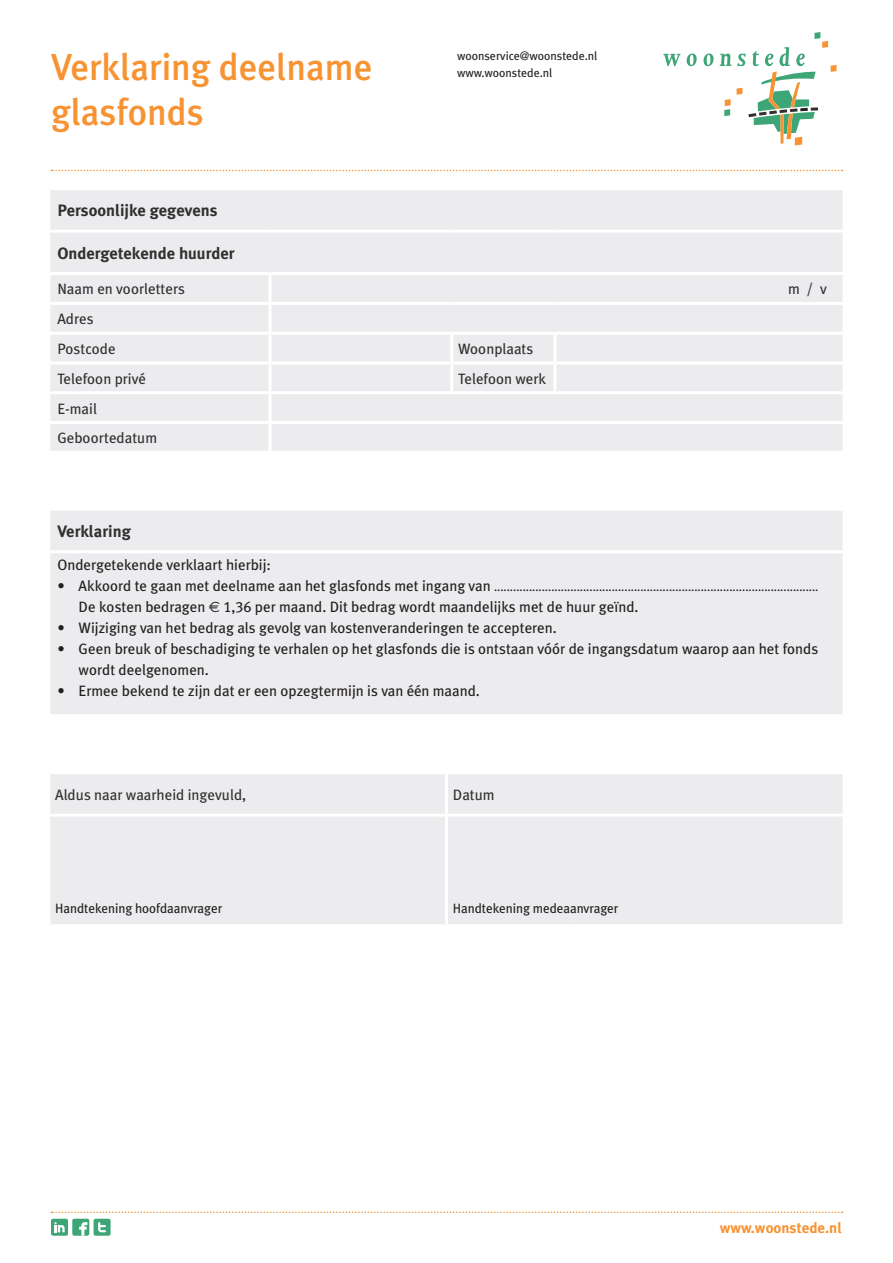
<style>
.page{position:relative;width:893px;height:1263px;background:#fff}
.page>*{position:absolute;margin:0;border:0;box-sizing:border-box;transform-origin:0 0}
.t1{font:500 37.5px/45px "Meta Plus Lining";color:#f79332}
.t2{font:700 16.5px "Meta Plus Lining";color:#312f30}
.t3{font:15px/21px "Meta Plus Lining";color:#231f20}
.t4{font:15px/29.7px "Meta Plus Lining";color:#312f30}
.t5{font:700 15px "Meta Plus Lining";color:#f79332}
.t6{font:13.5px "Meta Plus Lining";letter-spacing:-.005em;color:#231f20}
.t7{font:12px/16.5px "Meta Plus Lining";letter-spacing:-.005em;color:#231f20}
.s1{font-size:15px}
.s2{font-family:"Euro Sans"}
</style>
<div class="page">
<svg style="left:663px;top:54px;width:17px;height:12px"></svg>
<svg style="left:687px;top:54px;width:10px;height:12px"></svg>
<svg style="left:703px;top:54px;width:11px;height:12px"></svg>
<svg style="left:720px;top:54px;width:11px;height:12px"></svg>
<svg style="left:724px;top:99px;width:7px;height:17px"></svg>
<svg style="left:737px;top:32px;width:99px;height:113px"></svg>
<div style="left:94px;top:1219px;width:17px;height:17px;background:#3da576;border-radius:2px"></div>
<svg style="left:98px;top:1222px;width:8px;height:10px"></svg>
<div style="left:72px;top:1219px;width:17px;height:17px;background:#3da576;border-radius:2px"></div>
<svg style="left:79px;top:1222px;width:8px;height:14px"></svg>
<div style="left:51px;top:1219px;width:17px;height:17px;background:#3da576;border-radius:2px"></div>
<svg style="left:54px;top:1222px;width:11px;height:10px"></svg>
<svg style="left:51px;top:1211px;width:792px;height:2px"></svg>
<svg style="left:51px;top:170px;width:792px;height:1px"></svg>
<div style="left:50px;top:190px;width:793px;height:261px;background:#ececee"></div>
<hr style="left:47px;top:230px;width:223px;height:3px;background:#fff">
<hr style="left:270px;top:230px;width:182px;height:3px;background:#fff">
<hr style="left:452px;top:230px;width:103px;height:3px;background:#fff">
<hr style="left:555px;top:230px;width:291px;height:3px;background:#fff">
<hr style="left:47px;top:272px;width:223px;height:3px;background:#fff">
<hr style="left:270px;top:272px;width:182px;height:3px;background:#fff">
<hr style="left:268px;top:275px;width:4px;height:27px;background:#fff">
<hr style="left:452px;top:272px;width:103px;height:3px;background:#fff">
<hr style="left:555px;top:272px;width:291px;height:3px;background:#fff">
<hr style="left:47px;top:302px;width:223px;height:3px;background:#fff">
<hr style="left:270px;top:302px;width:182px;height:3px;background:#fff">
<hr style="left:268px;top:305px;width:4px;height:27px;background:#f7f7f8">
<hr style="left:452px;top:302px;width:103px;height:3px;background:#fff">
<hr style="left:555px;top:302px;width:291px;height:3px;background:#fff">
<hr style="left:47px;top:332px;width:223px;height:3px;background:#fff">
<hr style="left:270px;top:332px;width:182px;height:3px;background:#fff">
<hr style="left:268px;top:335px;width:4px;height:26px;background:#fff">
<hr style="left:452px;top:332px;width:103px;height:3px;background:#fff">
<hr style="left:450px;top:335px;width:3px;height:26px;background:#fff">
<hr style="left:555px;top:332px;width:291px;height:3px;background:#fff">
<hr style="left:553px;top:335px;width:3px;height:26px;background:#fff">
<hr style="left:47px;top:361px;width:223px;height:3px;background:#fff">
<hr style="left:270px;top:361px;width:182px;height:3px;background:#fff">
<hr style="left:268px;top:364px;width:4px;height:27px;background:#f8f8f8">
<hr style="left:452px;top:361px;width:103px;height:3px;background:#fff">
<hr style="left:450px;top:364px;width:3px;height:27px;background:#fff">
<hr style="left:555px;top:361px;width:291px;height:3px;background:#fff">
<hr style="left:553px;top:364px;width:3px;height:27px;background:#fff">
<hr style="left:47px;top:391px;width:223px;height:3px;background:#fff">
<hr style="left:270px;top:391px;width:182px;height:3px;background:#fff">
<hr style="left:268px;top:394px;width:4px;height:27px;background:#f8f8f8">
<hr style="left:452px;top:391px;width:103px;height:3px;background:#fff">
<hr style="left:555px;top:391px;width:291px;height:3px;background:#fff">
<hr style="left:47px;top:421px;width:223px;height:3px;background:#fff">
<hr style="left:270px;top:421px;width:182px;height:3px;background:#fff">
<hr style="left:268px;top:424px;width:4px;height:27px;background:#f8f8f8">
<hr style="left:452px;top:421px;width:103px;height:3px;background:#fff">
<hr style="left:555px;top:421px;width:291px;height:3px;background:#fff">
<div style="left:50px;top:511px;width:793px;height:203px;background:#ececee"></div>
<hr style="left:47px;top:550px;width:799px;height:3px;background:#fff">
<div style="left:50px;top:774px;width:793px;height:150px;background:#ececee"></div>
<hr style="left:445px;top:774px;width:3px;height:40px;background:#fff">
<hr style="left:47px;top:814px;width:399px;height:3px;background:#fff">
<hr style="left:446px;top:814px;width:128px;height:3px;background:#fff">
<hr style="left:445px;top:817px;width:3px;height:107px;background:#fff">
<hr style="left:574px;top:814px;width:272px;height:3px;background:#fff">
<h1 class="t1" style="left:51px;top:45px;width:323px">Verklaring deelname glasfonds</h1>
<p class="t7" style="left:457px;top:48px;width:142px">woonservice@woonstede.nl www.woonstede.nl</p>
<p class="t2" style="left:57px;top:201px;width:162px">Persoonlijke gegevens</p>
<p class="t2" style="left:57px;top:244px;width:179px">Ondergetekende huurder</p>
<p class="t4" style="left:57px;top:274px;width:129px">Naam en voorletters</p>
<p class="t4" style="left:788px;top:274px;width:41px">m / v</p>
<p class="t4" style="left:57px;top:304px;width:60px">Adres<br>Postcode</p>
<p class="t4" style="left:458px;top:334px;width:77px">Woonplaats</p>
<p class="t4" style="left:57px;top:363px;width:90px">Telefoon privé</p>
<p class="t4" style="left:458px;top:363px;width:89px">Telefoon werk</p>
<p class="t4" style="left:57px;top:393px;width:101px">E-mail<br>Geboortedatum</p>
<p class="t2" style="left:57px;top:522px;width:75px">Verklaring</p>
<p class="t3" style="left:57px;top:554px;width:215px">Ondergetekende verklaart hierbij:</p>
<p class="t7" style="left:57px;top:578px;width:763px"><span class="s1">• Akkoord te gaan met deelname aan het glasfonds met ingang van</span> ......................................................................................................</p>
<p class="t3" style="left:79px;top:596px;width:561px">De kosten bedragen <span class="s2">e</span> 1,36 per maand. Dit bedrag wordt maandelijks met de huur geïnd.</p>
<p class="t3" style="left:57px;top:617px;width:501px">• Wijziging van het bedrag als gevolg van kostenveranderingen te accepteren.</p>
<p class="t3" style="left:79px;top:638px;width:741px;text-indent:-21px">• Geen breuk of beschadiging te verhalen op het glasfonds die is ontstaan vóór de ingangsdatum waarop aan het fonds wordt deelgenomen.</p>
<p class="t3" style="left:57px;top:680px;width:424px">• Ermee bekend te zijn dat er een opzegtermijn is van één maand.</p>
<p class="t4" style="left:55px;top:779px;width:192px">Aldus naar waarheid ingevuld,</p>
<p class="t4" style="left:453px;top:779px;width:43px">Datum</p>
<p class="t6" style="left:55px;top:900px;width:168px">Handtekening hoofdaanvrager</p>
<p class="t6" style="left:453px;top:900px;width:167px">Handtekening medeaanvrager</p>
<p class="t5" style="left:720px;top:1219px;width:124px">www.woonstede.nl</p>
</div>
